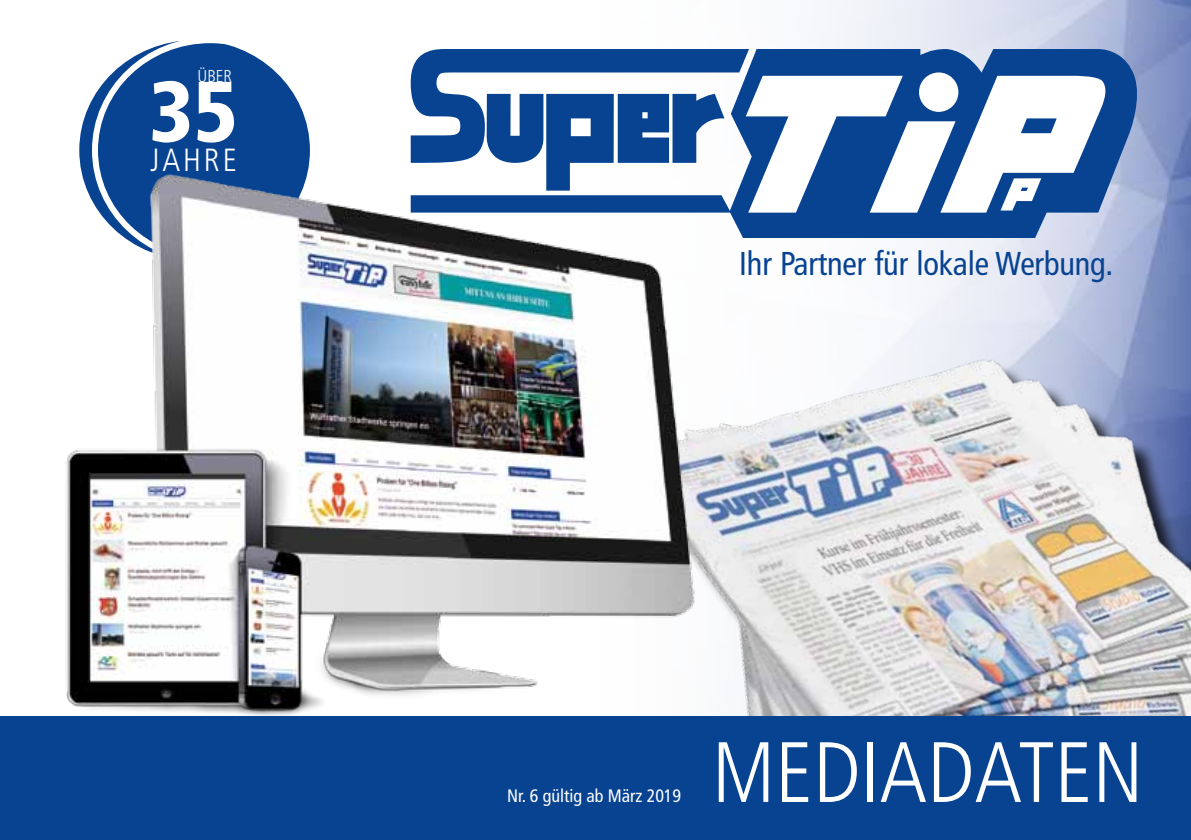
<style>
.page{position:relative;width:1191px;height:840px;background:#fff}
.page>*{position:absolute;margin:0;border:0;box-sizing:border-box;transform-origin:0 0}
.t1{font:300 condensed 85.4px "Frutiger LT Std";color:#fff}
.t2{font:900 condensed 85.4px "Frutiger LT Std";color:#fff}
.t3{font:condensed 33px "Frutiger LT Std";letter-spacing:-.005em;color:#084392}
.t4{font:300 condensed 32px "Frutiger LT Std";letter-spacing:.09em;color:#fff}
.t5{font:condensed 18px "Frutiger LT Std";color:#fff}
.t6{font:300 condensed 17.2px "Frutiger LT Std";color:#fff}
</style>
<div class="page">
<img style="left:829px;top:0;width:362px;height:236px">
<div style="left:79px;top:40px;width:231px;height:220px;background:#084392;border-radius:50%"></div>
<img style="left:719px;top:236px;width:472px;height:479px">
<img style="left:65px;top:103px;width:654px;height:612px">
<div style="left:0;top:715px;width:1191px;height:124px;background:#084392"></div>
<svg style="left:411px;top:49px;width:726px;height:189px"></svg>
<svg style="left:411px;top:49px;width:699px;height:163px"></svg>
<div style="left:919px;top:72px;width:39px;height:40px;background:#fff;border-radius:50%"></div>
<p class="t6" style="left:197px;top:66px;width:36px">ÜBER</p>
<h1 class="t2" style="left:149px;top:60px;width:90px">35</h1>
<p class="t4" style="left:150px;top:141px;width:88px">JAHRE</p>
<p class="t3" style="left:739px;top:244px;width:375px">Ihr Partner für lokale Werbung.</p>
<p class="t5" style="left:507px;top:784px;width:176px">Nr. 6 gültig ab März 2019</p>
<h1 class="t1" style="left:712px;top:723px;width:433px">MEDIADATEN</h1>
</div>
